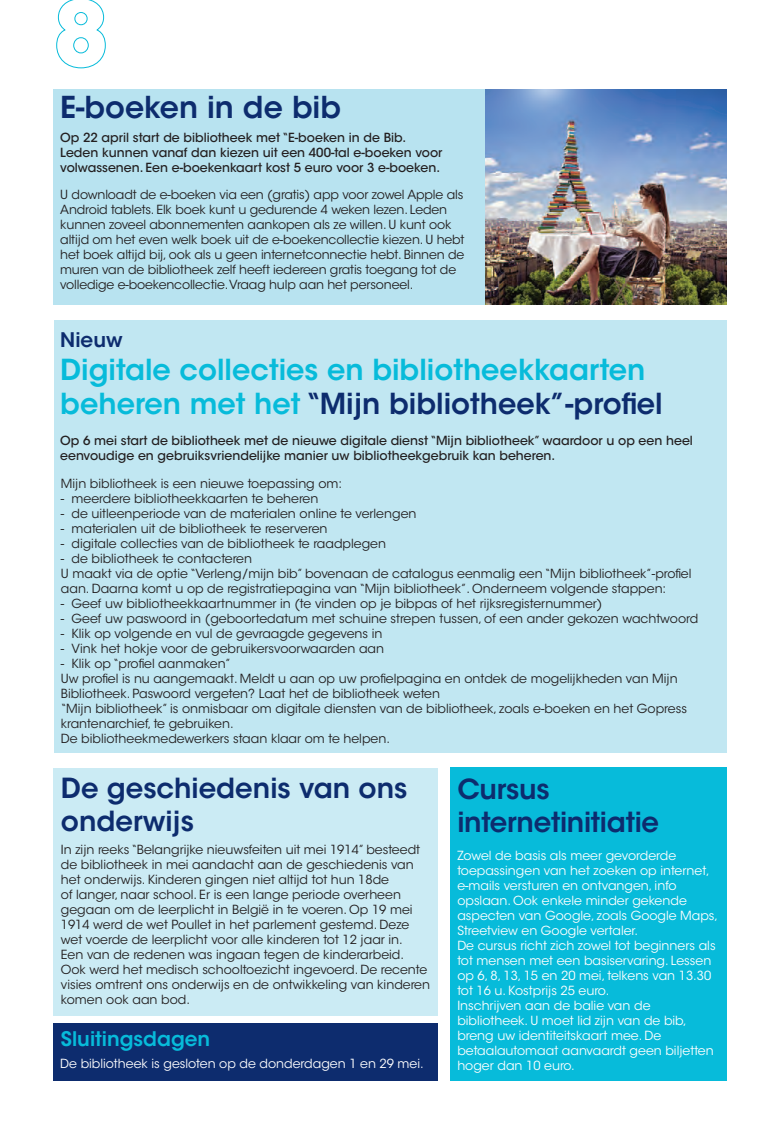
<style>
.page{position:relative;width:780px;height:1134px;background:#fff}
.page>*{position:absolute;margin:0;border:0;box-sizing:border-box;transform-origin:0 0}
.Titels_licht_blauw_i{font:600 30px "ITC Avant Garde Std";color:#0d2c6e}
.Titels_licht_blauw_i-2{font:600 28.75px "ITC Avant Garde Std";color:#07bbda}
.Titels_licht_blauw_i-3{font:600 28.75px "ITC Avant Garde Std";color:#0d2c6e}
.Titels_licht_blauw_i-4{font:600 27.5px/33px "ITC Avant Garde Std";letter-spacing:-.005em;color:#0d2c6e}
.Titels_licht_blauw_i-5{font:600 20px "ITC Avant Garde Std";color:#07bbda}
.Voortitel{font:600 20px "ITC Avant Garde Std";color:#0d2c6e}
.Body_insprong_2_mm{font:12.5px/15px "ITC Avant Garde Std";color:#231f20}
.Body_insprong_2_mm-2{font:12.5px/15px "ITC Avant Garde Std";color:#fff}
.Inleiding_insprong_2{font:500 12.5px/15px "ITC Avant Garde Std";color:#231f20}
.s1{color:#07bbda}
</style>
<div class="page">
<div style="left:450px;top:768px;width:276px;height:313px;background:#07bbda"></div>
<div style="left:54px;top:768px;width:384px;height:247px;background:#cbebf4"></div>
<div style="left:53px;top:89px;width:673px;height:216px;background:#b8e3f0"></div>
<img style="left:485px;top:89px;width:241px;height:216px">
<div style="left:54px;top:321px;width:672px;height:432px;background:#c1e7f2"></div>
<div style="left:53px;top:1023px;width:385px;height:58px;background:#0d2c6e"></div>
<svg style="left:56px;top:0;width:50px;height:68px"></svg>
<p class="Titels_licht_blauw_i" style="left:60px;top:88px;width:282px">E-boeken in de bib</p>
<p class="Inleiding_insprong_2" style="left:60px;top:130px;width:383px">Op 22 april start de bibliotheek met “E-boeken in de Bib.<br>Leden kunnen vanaf dan kiezen uit een 400-tal e-boeken voor volwassenen. Een e-boekenkaart kost 5 euro voor 3 e-boeken.</p>
<p class="Body_insprong_2_mm" style="left:60px;top:187px;width:406px">U downloadt de e-boeken via een (gratis) app voor zowel Apple als Android tablets. Elk boek kunt u gedurende 4 weken lezen. Leden kunnen zoveel abonnementen aankopen als ze willen. U kunt ook altijd om het even welk boek uit de e-boekencollectie kiezen. U hebt het boek altijd bij, ook als u geen internetconnectie hebt. Binnen de muren van de bibliotheek zelf heeft iedereen gratis toegang tot de volledige e-boekencollectie. Vraag hulp aan het personeel.</p>
<p class="Voortitel" style="left:60px;top:327px;width:64px">Nieuw</p>
<p class="Titels_licht_blauw_i-2" style="left:60px;top:352px;width:586px">Digitale collecties en bibliotheekkaarten</p>
<p class="Titels_licht_blauw_i-3" style="left:60px;top:385px;width:604px"><span class="s1">beheren met het</span> “Mijn bibliotheek”-profiel</p>
<p class="Inleiding_insprong_2" style="left:60px;top:433px;width:634px">Op 6 mei start de bibliotheek met de nieuwe digitale dienst “Mijn bibliotheek” waardoor u op een heel eenvoudige en gebruiksvriendelijke manier uw bibliotheekgebruik kan beheren.</p>
<p class="Body_insprong_2_mm" style="left:61px;top:476px;width:283px">Mijn bibliotheek is een nieuwe toepassing om:</p>
<p class="Body_insprong_2_mm" style="left:61px;top:491px;width:259px">- meerdere bibliotheekkaarten te beheren</p>
<p class="Body_insprong_2_mm" style="left:61px;top:506px;width:357px">- de uitleenperiode van de materialen online te verlengen</p>
<p class="Body_insprong_2_mm" style="left:61px;top:521px;width:268px">- materialen uit de bibliotheek te reserveren</p>
<p class="Body_insprong_2_mm" style="left:61px;top:536px;width:326px">- digitale collecties van de bibliotheek te raadplegen</p>
<p class="Body_insprong_2_mm" style="left:61px;top:551px;width:193px">- de bibliotheek te contacteren</p>
<p class="Body_insprong_2_mm" style="left:61px;top:566px;width:632px">U maakt via de optie “Verleng/mijn bib” bovenaan de catalogus eenmalig een “Mijn bibliotheek”-profiel aan. Daarna komt u op de registratiepagina van “Mijn bibliotheek”. Onderneem volgende stappen:</p>
<p class="Body_insprong_2_mm" style="left:61px;top:596px;width:543px">- Geef uw bibliotheekkaartnummer in (te vinden op je bibpas of het rijksregisternummer)</p>
<p class="Body_insprong_2_mm" style="left:61px;top:611px;width:639px">- Geef uw paswoord in (geboortedatum met schuine strepen tussen, of een ander gekozen wachtwoord</p>
<p class="Body_insprong_2_mm" style="left:61px;top:626px;width:323px">- Klik op volgende en vul de gevraagde gegevens in</p>
<p class="Body_insprong_2_mm" style="left:61px;top:641px;width:324px">- Vink het hokje voor de gebruikersvoorwaarden aan</p>
<p class="Body_insprong_2_mm" style="left:61px;top:656px;width:172px">- Klik op “profiel aanmaken”</p>
<p class="Body_insprong_2_mm" style="left:61px;top:671px;width:618px">Uw profiel is nu aangemaakt. Meldt u aan op uw profielpagina en ontdek de mogelijkheden van Mijn<br>Bibliotheek. Paswoord vergeten? Laat het de bibliotheek weten</p>
<p class="Body_insprong_2_mm" style="left:61px;top:701px;width:627px">“Mijn bibliotheek” is onmisbaar om digitale diensten van de bibliotheek, zoals e-boeken en het Gopress krantenarchief, te gebruiken.</p>
<p class="Body_insprong_2_mm" style="left:61px;top:731px;width:330px">De bibliotheekmedewerkers staan klaar om te helpen.</p>
<p class="Titels_licht_blauw_i-4" style="left:61px;top:772px;width:348px">De geschiedenis van ons onderwijs</p>
<p class="Titels_licht_blauw_i-4" style="left:457px;top:772px;width:203px">Cursus internetinitiatie</p>
<p class="Body_insprong_2_mm" style="left:61px;top:842px;width:371px">In zijn reeks “Belangrijke nieuwsfeiten uit mei 1914” besteedt de bibliotheek in mei aandacht aan de geschiedenis van het onderwijs. Kinderen gingen niet altijd tot hun 18de<br>of langer, naar school. Er is een lange periode overheen gegaan om de leerplicht in België in te voeren. Op 19 mei 1914 werd de wet Poullet in het parlement gestemd. Deze wet voerde de leerplicht voor alle kinderen tot 12 jaar in.<br>Een van de redenen was ingaan tegen de kinderarbeid.<br>Ook werd het medisch schooltoezicht ingevoerd. De recente visies omtrent ons onderwijs en de ontwikkeling van kinderen komen ook aan bod.</p>
<p class="Body_insprong_2_mm-2" style="left:457px;top:848px;width:262px">Zowel de basis als meer gevorderde toepassingen van het zoeken op internet, e-mails versturen en ontvangen, info opslaan. Ook enkele minder gekende aspecten van Google, zoals Google Maps, Streetview en Google vertaler.</p>
<p class="Body_insprong_2_mm-2" style="left:457px;top:938px;width:260px">De cursus richt zich zowel tot beginners als tot mensen met een basiservaring. Lessen op 6, 8, 13, 15 en 20 mei, telkens van 13.30 tot 16 u. Kostprijs 25 euro.</p>
<p class="Body_insprong_2_mm-2" style="left:457px;top:998px;width:258px">Inschrijven aan de balie van de bibliotheek. U moet lid zijn van de bib, breng uw identiteitskaart mee. De betaalautomaat aanvaardt geen biljetten hoger dan 10 euro.</p>
<p class="Titels_licht_blauw_i-5" style="left:61px;top:1026px;width:151px">Sluitingsdagen</p>
<p class="Body_insprong_2_mm-2" style="left:60px;top:1056px;width:365px">De bibliotheek is gesloten op de donderdagen 1 en 29 mei.</p>
</div>
